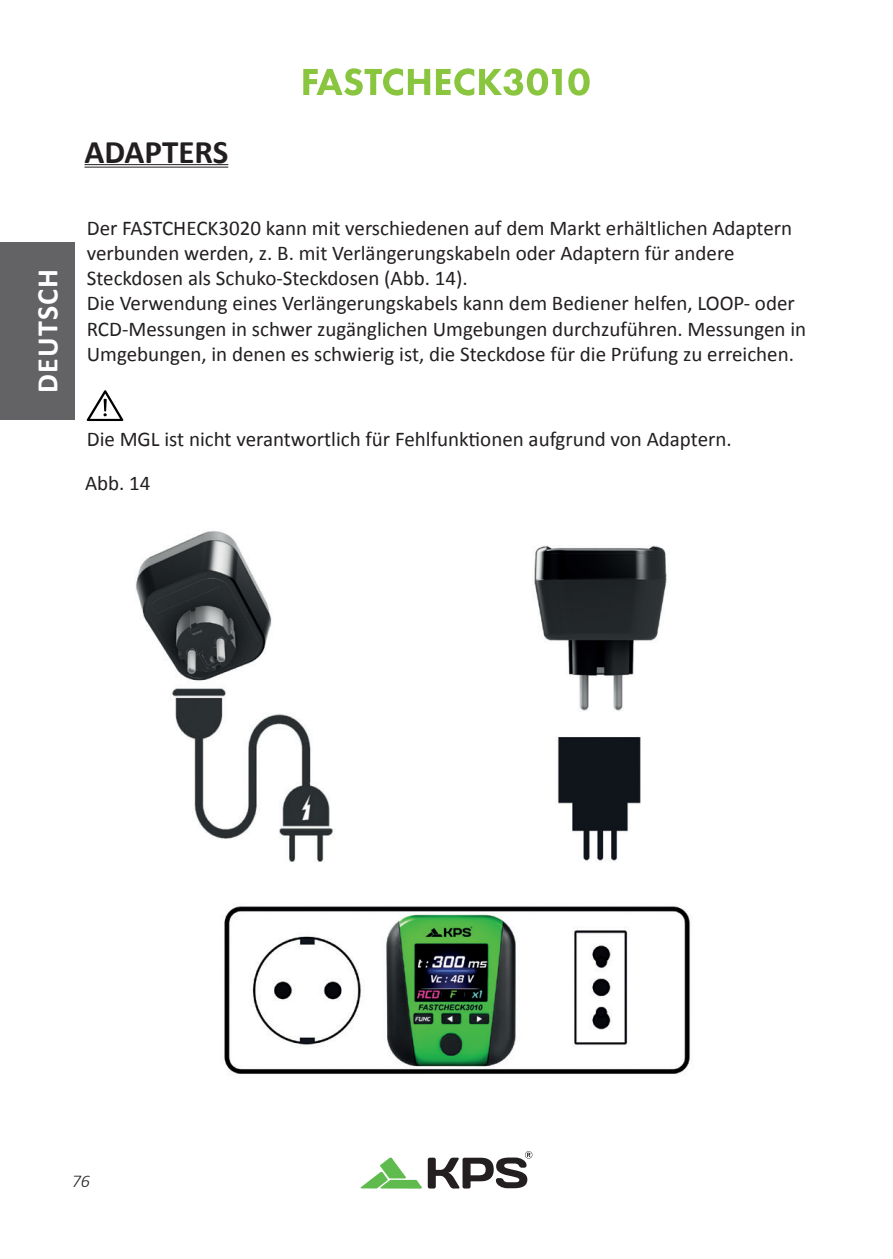
<style>
.page{position:relative;width:893px;height:1259px;background:#fff}
.page>*{position:absolute;margin:0;border:0;box-sizing:border-box;transform-origin:0 0}
.t1{font:700 33px "Calibri";color:#231f20}
.t2{font:700 30px "Calibri";letter-spacing:.04em;color:#fff}
.t3{font:21px/25.2px "Calibri";color:#231f20}
.t4{font:italic 300 18px "Calibri";color:#231f20}
</style>
<div class="page">
<svg style="left:361px;top:1157px;width:61px;height:31px"></svg>
<svg style="left:428px;top:1151px;width:104px;height:37px"></svg>
<div style="left:0;top:242px;width:74px;height:177px;background:#636366"></div>
<svg style="left:303px;top:68px;width:127px;height:28px"></svg>
<svg style="left:436px;top:68px;width:126px;height:28px"></svg>
<svg style="left:568px;top:68px;width:22px;height:28px"></svg>
<img style="left:135px;top:531px;width:555px;height:543px">
<hr style="left:85px;top:164px;width:143px;height:1px;background:#231f20">
<hr style="left:85px;top:167px;width:143px;height:1px;background:#231f20">
<svg style="left:87px;top:390px;width:36px;height:31px"></svg>
<h2 class="t2" style="left:28px;top:393px;width:125px;rotate:-90deg">DEUTSCH</h2>
<h1 class="t1" style="left:85px;top:131px;width:145px">ADAPTERS</h1>
<p class="t3" style="left:87px;top:215px;width:721px">Der FASTCHECK3020 kann mit verschiedenen auf dem Markt erhältlichen Adaptern verbunden werden, z. B. mit Verlängerungskabeln oder Adaptern für andere Steckdosen als Schuko-Steckdosen (Abb. 14).<br>Die Verwendung eines Verlängerungskabels kann dem Bediener helfen, LOOP- oder RCD-Messungen in schwer zugänglichen Umgebungen durchzuführen. Messungen in Umgebungen, in denen es schwierig ist, die Steckdose für die Prüfung zu erreichen.</p>
<p class="t3" style="left:85px;top:417px;width:648px;line-height:43.5px">Die MGL ist nicht verantwortlich für Fehlfunktionen aufgrund von Adaptern.<br>Abb. 14</p>
<p class="t4" style="left:72px;top:1170px;width:20px">76</p>
</div>
